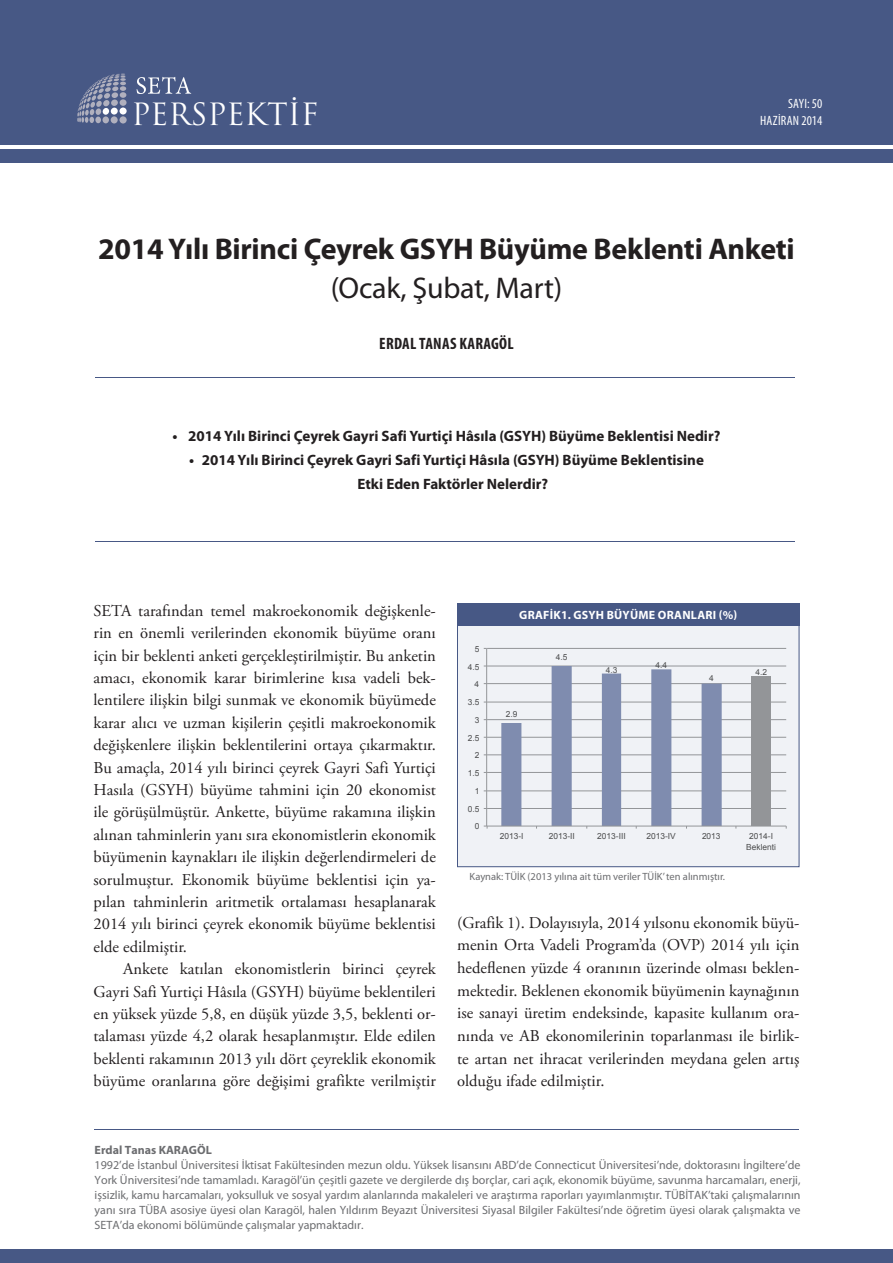
<style>
.page{position:relative;width:893px;height:1263px;background:#fff}
.page>*{position:absolute;margin:0;border:0;box-sizing:border-box;transform-origin:0 0}
.t1{font:700 30px "Myriad Pro";letter-spacing:-.01em;color:#231f20}
.t2{font:30px "Myriad Pro";letter-spacing:-.01em;color:#231f20}
.t3{font:29.85px "Trajan Pro";color:#fff}
.t4{font:16.5px/22.4px "Adobe Garamond Pro";color:#231f20;text-align:justify}
.t5{font:700 condensed 16.5px "Myriad Pro";letter-spacing:.02em;color:#231f20}
.t6{font:700 15px/24px "Myriad Pro";color:#231f20}
.t7{font:condensed 13.5px "Myriad Pro";letter-spacing:.02em;color:#fff}
.Pa9{font:12px/15px "Myriad Pro";color:#6c6d70;text-align:justify}
.t8{font:700 12px "Myriad Pro";letter-spacing:.02em;color:#fff}
.Pa9-2{font:700 12px "Myriad Pro";color:#6c6d70}
.t9{font:10.5px "Myriad Pro";color:#6c6d70}
.t10{font:8.4px/10.1px "Arial";color:#4b4c4d;text-align:center}
</style>
<div class="page">
<div style="left:0;top:0;width:893px;height:145px;background:#475885"></div>
<div style="left:0;top:149px;width:893px;height:13px;background:#475885"></div>
<div style="left:0;top:1249px;width:893px;height:14px;background:#475885"></div>
<hr style="left:94px;top:1129px;width:704px;height:1px;background:#475885">
<svg style="left:77px;top:74px;width:49px;height:49px"></svg>
<div style="left:120px;top:99px;width:7px;height:7px;background:#b0b0be;border-radius:50%"></div>
<div style="left:119px;top:108px;width:8px;height:7px;background:#fff;border-radius:50%"></div>
<div style="left:119px;top:116px;width:8px;height:8px;background:#b0b0be;border-radius:50%"></div>
<svg style="left:137px;top:77px;width:54px;height:17px"></svg>
<hr style="left:96px;top:377px;width:699px;height:1px;background:#475885">
<hr style="left:96px;top:541px;width:699px;height:1px;background:#475885">
<div style="left:457px;top:604px;width:342px;height:263px;background:#f0f2f6;border:1px solid #475885"></div>
<hr style="left:487px;top:808px;width:299px;height:1px;background:#939598">
<hr style="left:487px;top:790px;width:299px;height:1px;background:#939598">
<hr style="left:487px;top:772px;width:299px;height:1px;background:#939598">
<hr style="left:487px;top:754px;width:299px;height:1px;background:#939598">
<hr style="left:487px;top:737px;width:299px;height:1px;background:#939598">
<hr style="left:487px;top:719px;width:299px;height:1px;background:#939598">
<hr style="left:487px;top:702px;width:299px;height:1px;background:#939598">
<hr style="left:487px;top:683px;width:299px;height:1px;background:#939598">
<hr style="left:487px;top:666px;width:299px;height:1px;background:#939598">
<hr style="left:487px;top:648px;width:299px;height:1px;background:#939598">
<div style="left:751px;top:677px;width:20px;height:149px;background:#939598"></div>
<hr style="left:486px;top:648px;width:1px;height:178px;background:#939598">
<hr style="left:487px;top:826px;width:299px;height:1px;background:#939598">
<svg style="left:501px;top:666px;width:221px;height:162px"></svg>
<div style="left:457px;top:603px;width:342px;height:23px;background:#475885"></div>
<p class="t3" style="left:131px;top:95px;width:189px">PERSPEKTİF</p>
<p class="t7" style="left:788px;top:96px;width:36px">SAYI: 50</p>
<p class="t7" style="left:760px;top:112px;width:64px">HAZİRAN 2014</p>
<p class="t1" style="left:98px;top:230px;width:698px">2014 Yılı Birinci Çeyrek GSYH Büyüme Beklenti Anketi</p>
<p class="t2" style="left:331px;top:270px;width:233px">(Ocak, Şubat, Mart)</p>
<p class="t5" style="left:379px;top:333px;width:136px">ERDAL TANAS KARAGÖL</p>
<p class="t6" style="left:173px;top:424px;width:549px">• 2014 Yılı Birinci Çeyrek Gayri Safi Yurtiçi Hâsıla (GSYH) Büyüme Beklentisi Nedir?</p>
<p class="t6" style="left:358px;top:448px;width:348px;text-indent:-168px">• 2014 Yılı Birinci Çeyrek Gayri Safi Yurtiçi Hâsıla (GSYH) Büyüme Beklentisine<br>Etki Eden Faktörler Nelerdir?</p>
<p class="t4" style="left:94px;top:600px;width:344px">SETA tarafından temel makroekonomik değişkenle&shy;rin en önemli verilerinden ekonomik büyüme oranı için bir beklenti anketi gerçekleştirilmiştir. Bu anketin amacı, ekonomik karar birimlerine kısa vadeli bek&shy;lentilere ilişkin bilgi sunmak ve ekonomik büyümede karar alıcı ve uzman kişilerin çeşitli makroekonomik değişkenlere ilişkin beklentilerini ortaya çıkarmaktır.<br>Bu amaçla, 2014 yılı birinci çeyrek Gayri Safi Yurtiçi Hasıla (GSYH) büyüme tahmini için 20 ekonomist ile görüşülmüştür. Ankette, büyüme rakamına ilişkin alınan tahminlerin yanı sıra ekonomistlerin ekonomik büyümenin kaynakları ile ilişkin değerlendirmeleri de sorulmuştur. Ekonomik büyüme beklentisi için ya&shy;pılan tahminlerin aritmetik ortalaması hesaplanarak 2014 yılı birinci çeyrek ekonomik büyüme beklentisi elde edilmiştir.</p>
<p class="t4" style="left:94px;top:958px;width:344px;text-indent:30px">Ankete katılan ekonomistlerin birinci çeyrek Gayri Safi Yurtiçi Hâsıla (GSYH) büyüme beklentileri en yüksek yüzde 5,8, en düşük yüzde 3,5, beklenti or&shy;talaması yüzde 4,2 olarak hesaplanmıştır. Elde edilen beklenti rakamının 2013 yılı dört çeyreklik ekonomik büyüme oranlarına göre değişimi grafikte verilmiştir</p>
<p class="t10" style="left:475px;top:644px;width:6px">5</p>
<p class="t10" style="left:468px;top:662px;width:13px">4.5</p>
<p class="t10" style="left:474px;top:679px;width:6px">4</p>
<p class="t10" style="left:468px;top:697px;width:13px">3.5</p>
<p class="t10" style="left:475px;top:715px;width:6px">3</p>
<p class="t10" style="left:468px;top:733px;width:13px">2.5</p>
<p class="t10" style="left:475px;top:750px;width:6px">2</p>
<p class="t10" style="left:468px;top:768px;width:13px">1.5</p>
<p class="t10" style="left:475px;top:786px;width:6px">1</p>
<p class="t10" style="left:468px;top:804px;width:13px">0.5</p>
<p class="t10" style="left:475px;top:821px;width:6px">0</p>
<p class="t8" style="left:519px;top:607px;width:219px">GRAFIK1. GSYH BÜYÜME ORANLARI (%)</p>
<p class="t10" style="left:506px;top:709px;width:13px">2.9</p>
<p class="t10" style="left:556px;top:652px;width:13px">4.5</p>
<p class="t10" style="left:606px;top:665px;width:13px">4.3</p>
<p class="t10" style="left:655px;top:660px;width:13px">4.4</p>
<p class="t10" style="left:709px;top:673px;width:6px">4</p>
<p class="t10" style="left:755px;top:667px;width:13px">4.2</p>
<p class="t10" style="left:500px;top:831px;width:25px">2013-I</p>
<p class="t10" style="left:549px;top:831px;width:28px">2013-II</p>
<p class="t10" style="left:597px;top:831px;width:30px">2013-III</p>
<p class="t10" style="left:646px;top:831px;width:31px">2013-IV</p>
<p class="t10" style="left:702px;top:831px;width:20px">2013</p>
<p class="t10" style="left:746px;top:831px;width:31px">2014-I<br>Beklenti</p>
<p class="t9" style="left:469px;top:870px;width:257px">Kaynak: TÜİK (2013 yılına ait tüm veriler TÜİK’ ten alınmıştır.</p>
<p class="t4" style="left:457px;top:912px;width:344px">(Grafik 1). Dolayısıyla, 2014 yılsonu ekonomik büyü&shy;menin Orta Vadeli Program’da (OVP) 2014 yılı için hedeflenen yüzde 4 oranının üzerinde olması beklen&shy;mektedir. Beklenen ekonomik büyümenin kaynağının ise sanayi üretim endeksinde, kapasite kullanım ora&shy;nında ve AB ekonomilerinin toparlanması ile birlik&shy;te artan net ihracat verilerinden meydana gelen artış olduğu ifade edilmiştir.</p>
<p class="Pa9-2" style="left:95px;top:1142px;width:119px">Erdal Tanas KARAGÖL</p>
<p class="Pa9" style="left:95px;top:1157px;width:707px">1992’de İstanbul Üniversitesi İktisat Fakültesinden mezun oldu. Yüksek lisansını ABD’de Connecticut Üniversitesi’nde, doktorasını İngiltere’de York Üniversitesi’nde tamamladı. Karagöl’ün çeşitli gazete ve dergilerde dış borçlar, cari açık, ekonomik büyüme, savunma harcamaları, enerji, işsizlik, kamu harcamaları, yoksulluk ve sosyal yardım alanlarında makaleleri ve araştırma raporları yayımlanmıştır. TÜBİTAK’taki çalışmalarının yanı sıra TÜBA asosiye üyesi olan Karagöl, halen Yıldırım Beyazıt Üniversitesi Siyasal Bilgiler Fakültesi’nde öğretim üyesi olarak çalışmakta ve SETA’da ekonomi bölümünde çalışmalar yapmaktadır.</p>
</div>
